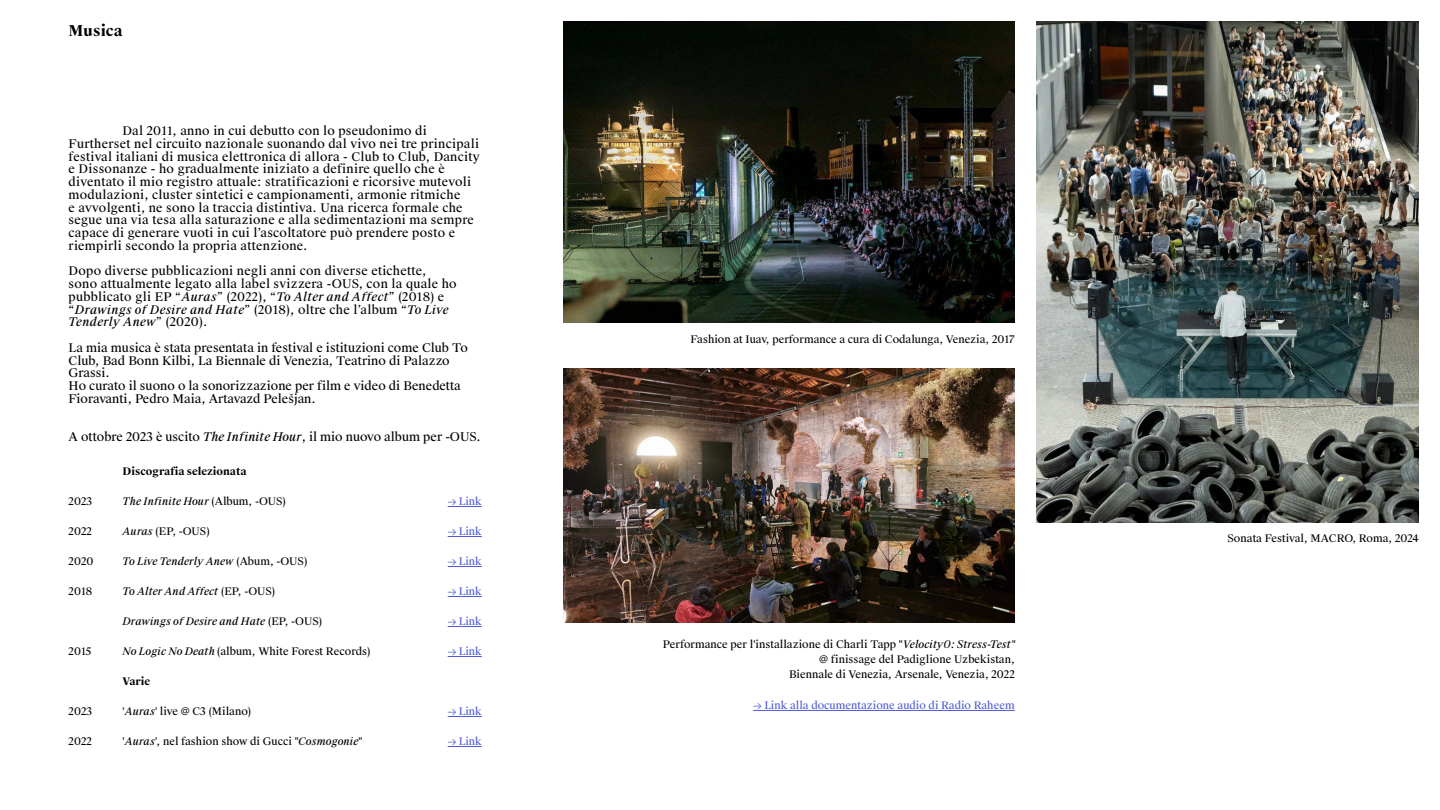
<style>
.page{position:relative;width:1440px;height:810px;background:#fff}
.page>*{position:absolute;margin:0;border:0;box-sizing:border-box;transform-origin:0 0}
.t1{font:700 15px "Suisse Works";color:#000}
.t2{font:12px/12.8px "Suisse Works";letter-spacing:.02em;color:#000}
.t3{font:12px/12.8px "Suisse Works";color:#000}
.t4{font:10.5px/15px "Suisse Works";color:#000;text-align:right}
.t5{font:italic 10.5px "Suisse Works";color:#000}
.t6{font:10.5px "Suisse Works";color:#4f5cd6}
.t7{font:700 10.5px "Suisse Works";color:#000}
.s1{font-style:italic}
.s2{font-style:normal}
</style>
<div class="page">
<img style="left:563px;top:21px;width:452px;height:301px">
<hr style="left:448px;top:506px;width:34px;height:1px;background:#4f5cd6">
<hr style="left:448px;top:536px;width:34px;height:1px;background:#4f5cd6">
<hr style="left:448px;top:566px;width:34px;height:1px;background:#4f5cd6">
<hr style="left:448px;top:596px;width:34px;height:1px;background:#4f5cd6">
<hr style="left:448px;top:626px;width:34px;height:1px;background:#4f5cd6">
<hr style="left:448px;top:656px;width:34px;height:1px;background:#4f5cd6">
<hr style="left:448px;top:716px;width:34px;height:1px;background:#4f5cd6">
<hr style="left:448px;top:746px;width:34px;height:1px;background:#4f5cd6">
<img style="left:563px;top:369px;width:452px;height:253px">
<hr style="left:753px;top:710px;width:262px;height:1px;background:#4f5cd6">
<img style="left:1036px;top:21px;width:383px;height:501px">
<p class="t1" style="left:69px;top:21px;width:56px">Musica</p>
<p class="t2" style="left:69px;top:125px;width:413px;text-indent:54px">Dal 2011, anno in cui debutto con lo pseudonimo di Furtherset nel circuito nazionale suonando dal vivo nei tre principali festival italiani di musica elettronica di allora - Club to Club, Dancity e Dissonanze - ho gradualmente iniziato a definire quello che è diventato il mio registro attuale: stratificazioni e ricorsive mutevoli modulazioni, cluster sintetici e campionamenti, armonie ritmiche<br>e avvolgenti, ne sono la traccia distintiva. Una ricerca formale che segue una via tesa alla saturazione e alla sedimentazioni ma sempre capace di generare vuoti in cui l’ascoltatore può prendere posto e riempirli secondo la propria attenzione.</p>
<p class="t2" style="left:69px;top:265px;width:390px">Dopo diverse pubblicazioni negli anni con diverse etichette, sono attualmente legato alla label svizzera -OUS, con la quale ho pubblicato gli EP “<span class="s1">Auras</span>” (2022), “<span class="s1">To Alter and Affect</span>” (2018) e “<span class="s1">Drawings of Desire and Hate</span>” (2018), oltre che l’album “<span class="s1">To Live Tenderly Anew</span>” (2020).</p>
<p class="t3" style="left:69px;top:341px;width:401px">La mia musica è stata presentata in festival e istituzioni come Club To Club, Bad Bonn Kilbi, La Biennale di Venezia, Teatrino di Palazzo Grassi.<br>Ho curato il suono o la sonorizzazione per film e video di Benedetta Fioravanti, Pedro Maia, Artavazd Pelešjan.</p>
<p class="t3" style="left:69px;top:431px;width:414px">A ottobre 2023 è uscito <span class="s1">The Infinite Hour</span>, il mio nuovo album per -OUS.</p>
<p class="t7" style="left:123px;top:465px;width:126px">Discografia selezionata</p>
<p class="t4" style="left:69px;top:494px;width:25px">2023</p>
<p class="t5" style="left:123px;top:495px;width:165px">The Infinite Hour <span class="s2">(Album, -OUS)</span></p>
<p class="t4" style="left:69px;top:524px;width:25px">2022</p>
<p class="t4" style="left:123px;top:524px;width:88px"><span class="s1">Auras</span> (EP, -OUS)</p>
<p class="t4" style="left:69px;top:554px;width:26px">2020</p>
<p class="t5" style="left:123px;top:555px;width:186px">To Live Tenderly Anew <span class="s2">(Abum, -OUS)</span></p>
<p class="t4" style="left:69px;top:584px;width:25px">2018</p>
<p class="t5" style="left:123px;top:585px;width:154px">To Alter And Affect <span class="s2">(EP, -OUS)</span></p>
<p class="t5" style="left:123px;top:615px;width:201px">Drawings of Desire and Hate <span class="s2">(EP, -OUS)</span></p>
<p class="t4" style="left:69px;top:644px;width:24px">2015</p>
<p class="t4" style="left:123px;top:644px;width:249px"><span class="s1">No Logic No Death</span> (album, White Forest Records)</p>
<p class="t7" style="left:123px;top:675px;width:29px">Varie</p>
<p class="t4" style="left:69px;top:704px;width:25px">2023</p>
<p class="t4" style="left:123px;top:704px;width:130px">'<span class="s1">Auras</span>' live @ C3 (Milano)</p>
<p class="t4" style="left:69px;top:734px;width:25px">2022</p>
<p class="t4" style="left:123px;top:734px;width:241px">'<span class="s1">Auras</span>', nel fashion show di Gucci "<span class="s1">Cosmogonie</span>"</p>
<p class="t6" style="left:448px;top:495px;width:36px">→ Link</p>
<p class="t6" style="left:448px;top:525px;width:36px">→ Link</p>
<p class="t6" style="left:448px;top:555px;width:36px">→ Link</p>
<p class="t6" style="left:448px;top:585px;width:36px">→ Link</p>
<p class="t6" style="left:448px;top:615px;width:36px">→ Link</p>
<p class="t6" style="left:448px;top:645px;width:36px">→ Link</p>
<p class="t6" style="left:448px;top:705px;width:36px">→ Link</p>
<p class="t6" style="left:448px;top:735px;width:36px">→ Link</p>
<p class="t4" style="left:691px;top:332px;width:326px">Fashion at Iuav, performance a cura di Codalunga, Venezia, 2017</p>
<p class="t4" style="left:663px;top:637px;width:353px">Performance per l'installazione di Charli Tapp "<span class="s1">Velocity0: Stress-Test" </span>@ finissage del Padiglione Uzbekistan,<br>Biennale di Venezia, Arsenale, Venezia, 2022</p>
<p class="t6" style="left:753px;top:699px;width:263px">→ Link alla documentazione audio di Radio Raheem</p>
<p class="t4" style="left:1228px;top:531px;width:193px">Sonata Festival, MACRO, Roma, 2024</p>
</div>
